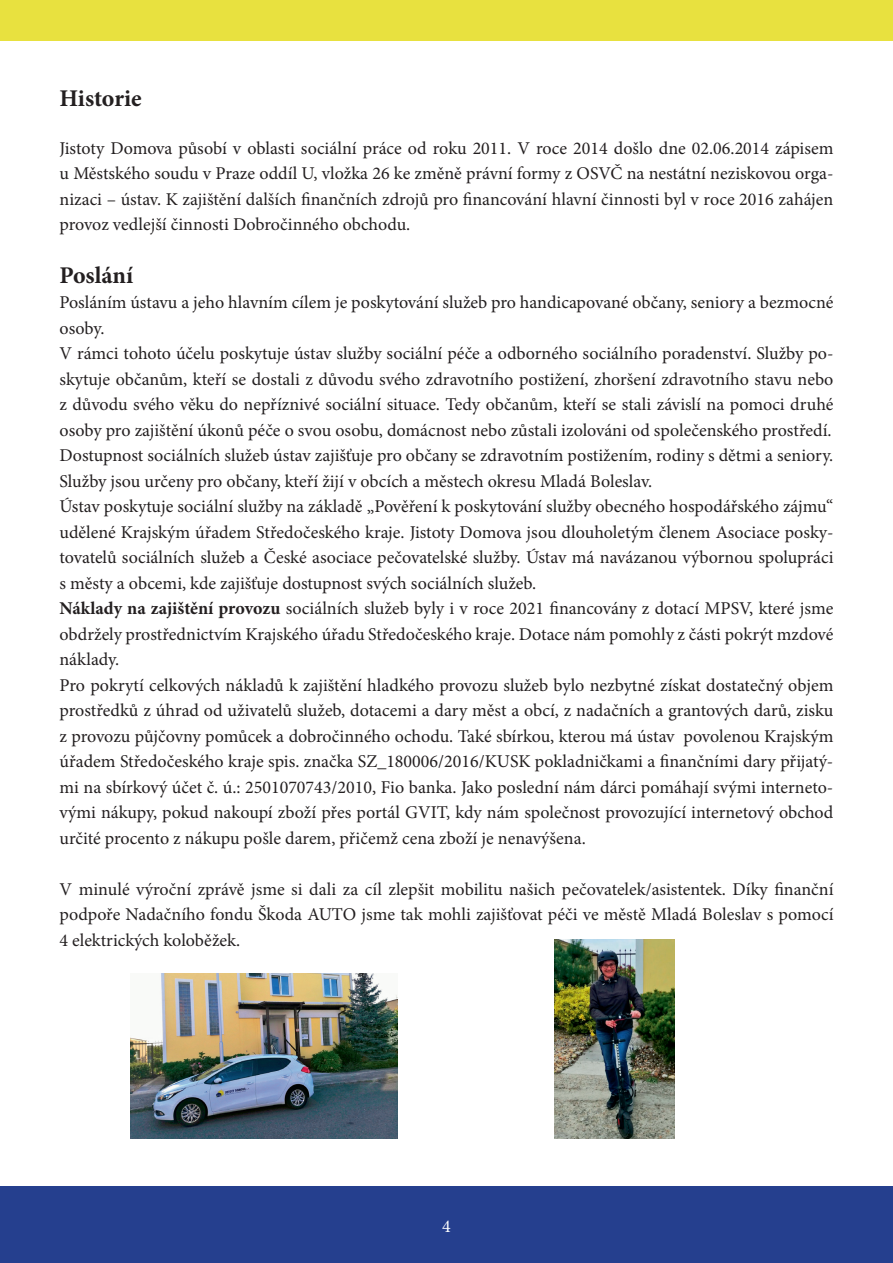
<style>
.page{position:relative;width:893px;height:1263px;background:#fff}
.page>*{position:absolute;margin:0;border:0;box-sizing:border-box;transform-origin:0 0}
.t1{font:700 24px "Minion Pro";letter-spacing:-.005em;color:#231f20}
.t2{font:18px/25.5px "Minion Pro";color:#231f20;text-align:justify}
.t3{font:18px "Minion Pro";color:#fff}
.s1{font-weight:700}
</style>
<div class="page">
<div style="left:0;top:1186px;width:893px;height:77px;background:#253f8e"></div>
<div style="left:0;top:0;width:893px;height:40px;background:#e8e13f"></div>
<img style="left:131px;top:973px;width:267px;height:165px">
<img style="left:555px;top:940px;width:119px;height:198px">
<h1 class="t1" style="left:60px;top:82px;width:84px">Historie</h1>
<p class="t2" style="left:60px;top:135px;width:775px">Jistoty Domova působí v oblasti sociální práce od roku 2011. V roce 2014 došlo dne 02.06.2014 zápisem u Městského soudu v Praze oddíl U, vložka 26 ke změně právní formy z OSVČ na nestátní neziskovou orga&shy;nizaci – ústav. K zajištění dalších finančních zdrojů pro financování hlavní činnosti byl v roce 2016 zahájen provoz vedlejší činnosti Dobročinného obchodu.</p>
<h1 class="t1" style="left:60px;top:258px;width:75px">Poslání</h1>
<p class="t2" style="left:60px;top:290px;width:775px;text-align:left">Posláním ústavu a jeho hlavním cílem je poskytování služeb pro handicapované občany, seniory a bezmocné osoby.<br>V rámci tohoto účelu poskytuje ústav služby sociální péče a odborného sociálního poradenství. Služby po&shy;skytuje občanům, kteří se dostali z důvodu svého zdravotního postižení, zhoršení zdravotního stavu nebo z důvodu svého věku do nepříznivé sociální situace. Tedy občanům, kteří se stali závislí na pomoci druhé osoby pro zajištění úkonů péče o svou osobu, domácnost nebo zůstali izolováni od společenského prostředí.<br>Dostupnost sociálních služeb ústav zajišťuje pro občany se zdravotním postižením, rodiny s dětmi a seniory.<br>Služby jsou určeny pro občany, kteří žijí v obcích a městech okresu Mladá Boleslav.<br>Ústav poskytuje sociální služby na základě „Pověření k poskytování služby obecného hospodářského zájmu“ udělené Krajským úřadem Středočeského kraje. Jistoty Domova jsou dlouholetým členem Asociace posky&shy;tovatelů sociálních služeb a České asociace pečovatelské služby. Ústav má navázanou výbornou spolupráci s městy a obcemi, kde zajišťuje dostupnost svých sociálních služeb.<br><span class="s1">Náklady na zajištění provozu</span> sociálních služeb byly i v roce 2021 financovány z dotací MPSV, které jsme obdržely prostřednictvím Krajského úřadu Středočeského kraje. Dotace nám pomohly z části pokrýt mzdové náklady.<br>Pro pokrytí celkových nákladů k zajištění hladkého provozu služeb bylo nezbytné získat dostatečný objem prostředků z úhrad od uživatelů služeb, dotacemi a dary měst a obcí, z nadačních a grantových darů, zisku z provozu půjčovny pomůcek a dobročinného ochodu. Také sbírkou, kterou má ústav povolenou Krajským úřadem Středočeského kraje spis. značka SZ_180006/2016/KUSK pokladničkami a finančními dary přijatý&shy;mi na sbírkový účet č. ú.: 2501070743/2010, Fio banka. Jako poslední nám dárci pomáhají svými interneto&shy;vými nákupy, pokud nakoupí zboží přes portál GVIT, kdy nám společnost provozující internetový obchod určité procento z nákupu pošle darem, přičemž cena zboží je nenavýšena.</p>
<p class="t2" style="left:60px;top:876px;width:775px">V minulé výroční zprávě jsme si dali za cíl zlepšit mobilitu našich pečovatelek/asistentek. Díky finanční podpoře Nadačního fondu Škoda AUTO jsme tak mohli zajišťovat péči ve městě Mladá Boleslav s pomocí 4 elektrických koloběžek.</p>
<p class="t3" style="left:442px;top:1215px;width:10px">4</p>
</div>
